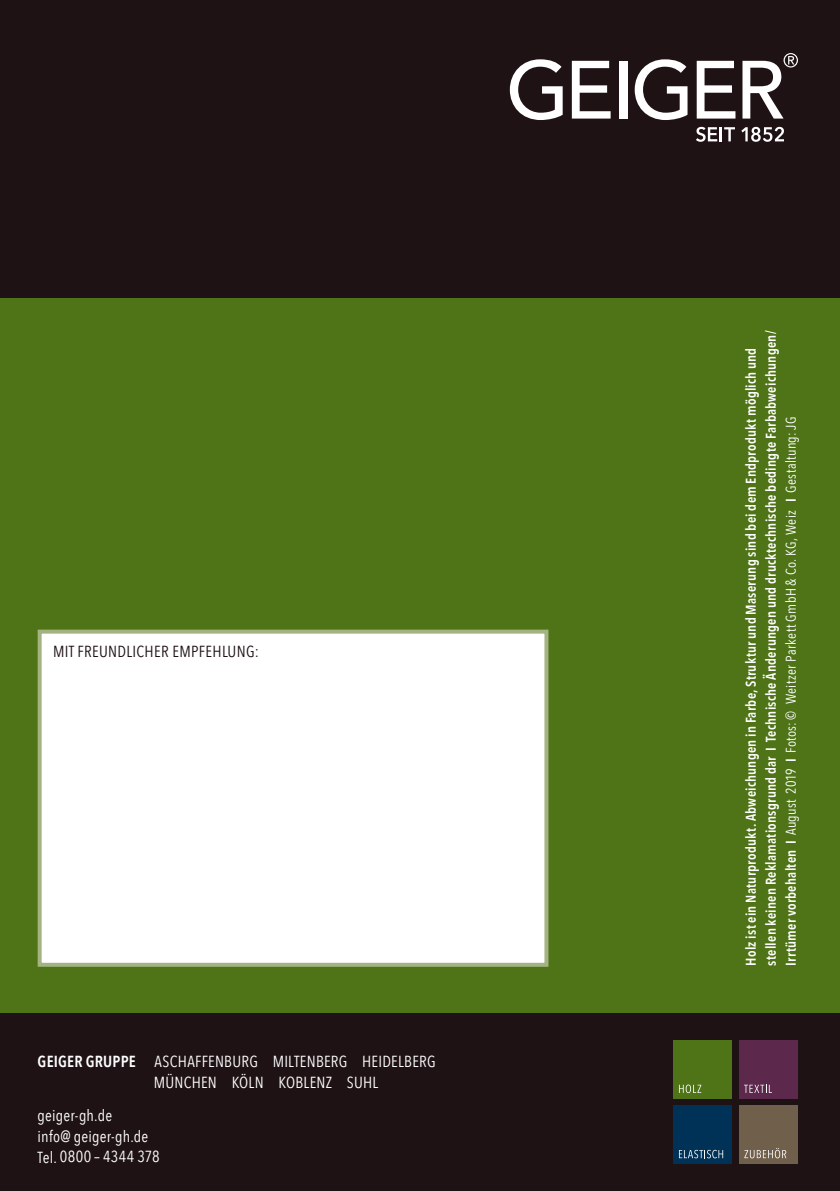
<style>
.page{position:relative;width:840px;height:1191px;background:#fff}
.page>*{position:absolute;margin:0;border:0;box-sizing:border-box;transform-origin:0 0}
.t1{font:condensed 16px/20.4px "Avenir Next LT Pro";letter-spacing:.015em;color:#fff}
.t2{font:condensed 16px "Avenir Next LT Pro";letter-spacing:.02em;color:#1f1214}
.t3{font:600 condensed 14px/20px "Avenir Next LT Pro";letter-spacing:.015em;color:#fff}
.s1{font-weight:600}
.s2{font-weight:400}
</style>
<div class="page">
<div style="left:0;top:0;width:839px;height:1191px;background:#1f1214"></div>
<div style="left:0;top:298px;width:839px;height:714px;background:#4f7418"></div>
<svg style="left:696px;top:127px;width:38px;height:15px"></svg>
<svg style="left:741px;top:127px;width:42px;height:15px"></svg>
<svg style="left:509px;top:59px;width:53px;height:61px"></svg>
<svg style="left:571px;top:61px;width:39px;height:58px"></svg>
<div style="left:618px;top:61px;width:9px;height:58px;background:#fff"></div>
<svg style="left:634px;top:59px;width:53px;height:61px"></svg>
<svg style="left:696px;top:61px;width:39px;height:58px"></svg>
<svg style="left:742px;top:53px;width:55px;height:66px"></svg>
<div style="left:40px;top:631px;width:506px;height:333px;background:#fff"></div>
<div style="left:38px;top:629px;width:510px;height:337px;border:4px solid #a3b482"></div>
<div style="left:673px;top:1040px;width:58px;height:58px;background:#4f7418"></div>
<svg style="left:679px;top:1084px;width:21px;height:9px"></svg>
<div style="left:738px;top:1040px;width:59px;height:58px;background:#5c294d"></div>
<svg style="left:744px;top:1084px;width:26px;height:8px"></svg>
<div style="left:673px;top:1105px;width:58px;height:58px;background:#003257"></div>
<svg style="left:678px;top:1149px;width:44px;height:9px"></svg>
<div style="left:738px;top:1105px;width:58px;height:58px;background:#705f4a"></div>
<svg style="left:744px;top:1148px;width:42px;height:10px"></svg>
<p class="t2" style="left:53px;top:642px;width:207px">MIT FREUNDLICHER EMPFEHLUNG:</p>
<p class="t1" style="left:154px;top:1051px;width:283px;line-height:21px;text-indent:-116px"><span class="s1">GEIGER GRUPPE</span> ASCHAFFENBURG MILTENBERG HEIDELBERG<br>MÜNCHEN KÖLN KOBLENZ SUHL</p>
<p class="t1" style="left:38px;top:1105px;width:123px">geiger-gh.de<br>info@ geiger-gh.de<br>Tel. 0800 – 4344 378</p>
<p class="t3" style="left:740px;top:965px;width:636px;rotate:-90deg">Holz ist ein Naturprodukt. Abweichungen in Farbe, Struktur und Maserung sind bei dem Endprodukt möglich und stellen keinen Reklamationsgrund dar I Technische Änderungen und drucktechnische bedingte Farbabweichungen/<br>Irrtümer vorbehalten I <span class="s2">August 2019</span> I <span class="s2">Fotos: © Weitzer Parkett GmbH &amp; Co. KG, Weiz</span> I <span class="s2">Gestaltung: JG</span></p>
</div>
